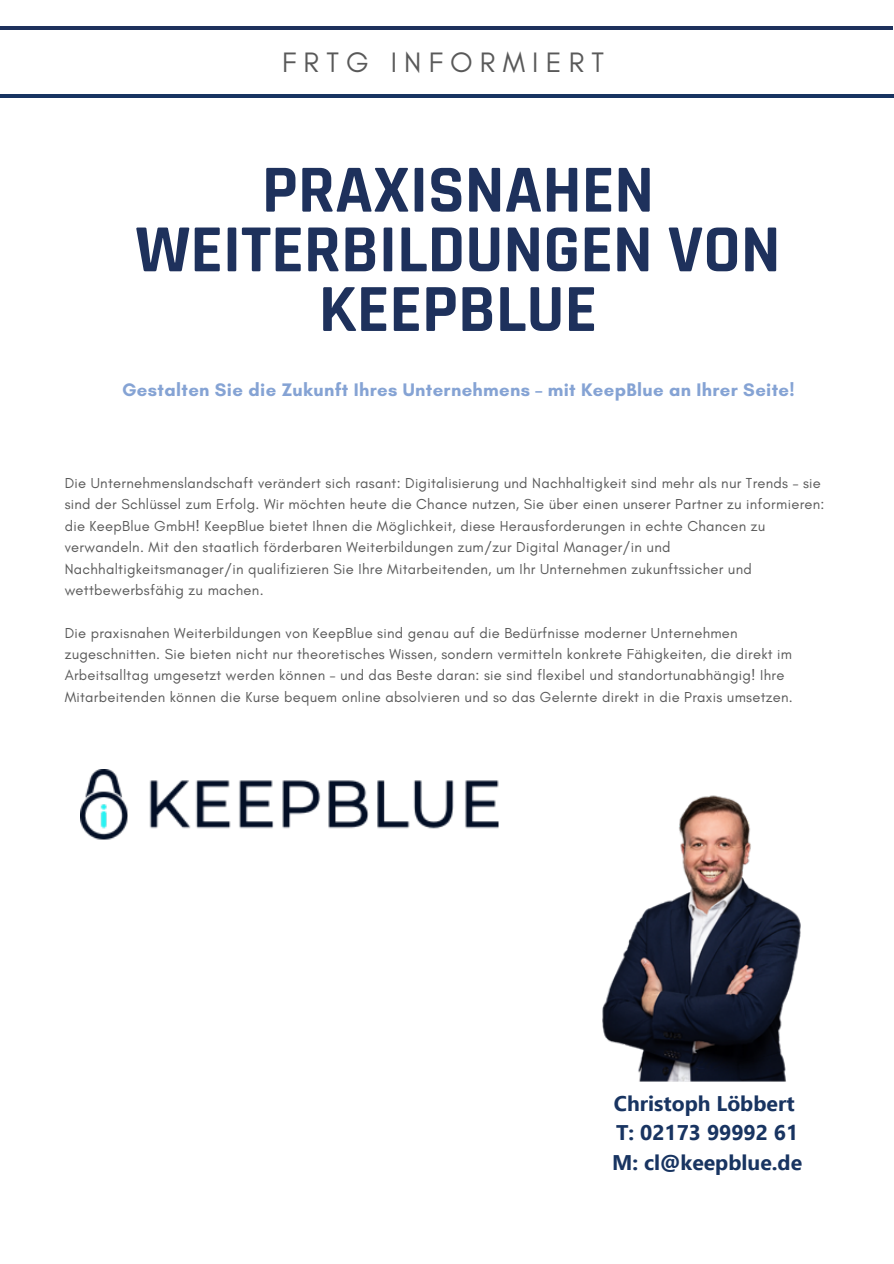
<style>
.page{position:relative;width:894px;height:1264px;background:#fff}
.page>*{position:absolute;margin:0;border:0;box-sizing:border-box;transform-origin:0 0}
.t1{font:700 68.1px/59.7px "Rajdhani";color:#1e315c;text-align:center}
.t2{font:28.65px "Glacial Indifference";letter-spacing:.25em;color:#595959}
.t3{font:700 21.15px/29.1px "Ebrima";color:#183461}
.t4{font:700 18.45px "Glacial Indifference";letter-spacing:.02em;color:#85a3d4}
.t5{font:14.7px/21.3px "Glacial Indifference";letter-spacing:.02em;color:#595959}
</style>
<div class="page">
<hr style="left:0;top:26px;width:892px;height:4px;background:#1e315c">
<hr style="left:0;top:94px;width:893px;height:4px;background:#183461">
<img style="left:80px;top:769px;width:419px;height:71px">
<img style="left:602px;top:795px;width:199px;height:286px">
<p class="t2" style="left:282px;top:45px;width:323px">FRTG INFORMIERT</p>
<h2 class="t1" style="left:135px;top:162px;width:646px">PRAXISNAHEN<br>WEITERBILDUNGEN VON<br>KEEPBLUE</h2>
<p class="t4" style="left:122px;top:378px;width:674px">Gestalten Sie die Zukunft Ihres Unternehmens – mit KeepBlue an Ihrer Seite!</p>
<h1 class="t5" style="left:65px;top:472px;width:761px">Die Unternehmenslandschaft verändert sich rasant: Digitalisierung und Nachhaltigkeit sind mehr als nur Trends – sie sind der Schlüssel zum Erfolg. Wir möchten heute die Chance nutzen, Sie über einen unserer Partner zu informieren: die KeepBlue GmbH! KeepBlue bietet Ihnen die Möglichkeit, diese Herausforderungen in echte Chancen zu verwandeln. Mit den staatlich förderbaren Weiterbildungen zum/zur Digital Manager/in und Nachhaltigkeitsmanager/in qualifizieren Sie Ihre Mitarbeitenden, um Ihr Unternehmen zukunftssicher und wettbewerbsfähig zu machen.</h1>
<h4 class="t5" style="left:65px;top:622px;width:729px">Die praxisnahen Weiterbildungen von KeepBlue sind genau auf die Bedürfnisse moderner Unternehmen zugeschnitten. Sie bieten nicht nur theoretisches Wissen, sondern vermitteln konkrete Fähigkeiten, die direkt im Arbeitsalltag umgesetzt werden können – und das Beste daran: sie sind flexibel und standortunabhängig! Ihre Mitarbeitenden können die Kurse bequem online absolvieren und so das Gelernte direkt in die Praxis umsetzen.</h4>
<p class="t3" style="left:612px;top:1088px;width:191px">Christoph Löbbert<br>T: 02173 99992 61<br>M: cl@keepblue.de</p>
</div>
